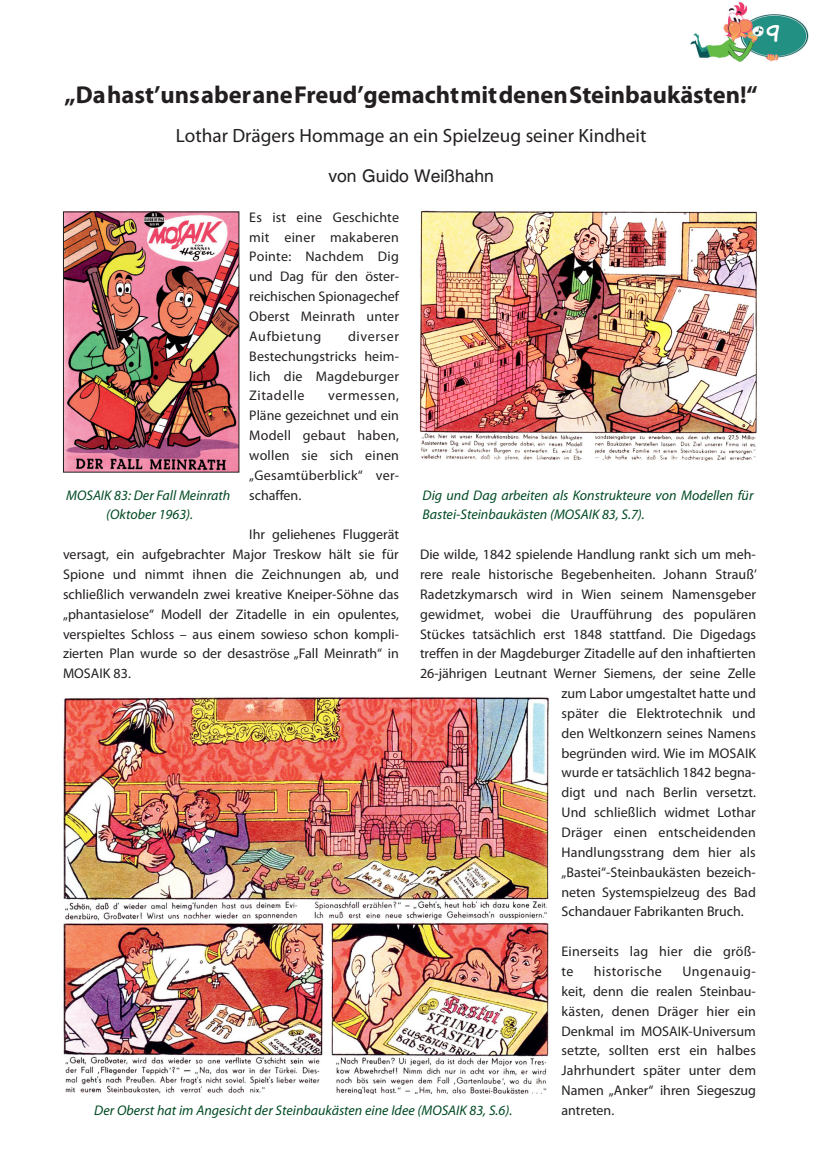
<style>
.page{position:relative;width:819px;height:1166px;background:#fff}
.page>*{position:absolute;margin:0;border:0;box-sizing:border-box;transform-origin:0 0}
.t1{font:700 24.5px "Myriad Pro";color:#231f20}
.t2{font:21px "Komika Hand";color:#fff}
.t3{font:19.25px "Myriad Pro";color:#231f20}
.t4{font:17.5px "Helvetica";color:#231f20}
.t5{font:14px/19.8px "Myriad Pro";letter-spacing:.005em;color:#231f20;text-align:justify}
.t6{font:italic 14px/19.8px "Myriad Pro";color:#004a23}
.t7{font:14px "Myriad Pro";letter-spacing:.035em;color:#231f20}
</style>
<div class="page">
<img style="left:690px;top:2px;width:118px;height:60px">
<img style="left:65px;top:213px;width:172px;height:258px">
<div style="left:63px;top:211px;width:176px;height:262px;border:1px solid #231f20"></div>
<img style="left:63px;top:697px;width:486px;height:396px">
<img style="left:419px;top:210px;width:339px;height:251px">
<p class="t2" style="left:766px;top:17px;width:14px">9</p>
<p class="t1" style="left:64px;top:78px;width:694px">„Da hast’ uns aber ane Freud’ gemacht mit denen Steinbaukästen!“</p>
<p class="t3" style="left:176px;top:124px;width:472px">Lothar Drägers Hommage an ein Spielzeug seiner Kindheit</p>
<p class="t4" style="left:328px;top:166px;width:167px">von Guido Weißhahn</p>
<p class="t5" style="left:249px;top:207px;width:151px">Es ist eine Geschichte mit einer makaberen Pointe: Nachdem Dig und Dag für den öster&shy;reichischen Spionagechef Oberst Meinrath unter Aufbietung</p>
<p class="t5" style="left:249px;top:326px;width:151px;text-indent:99px">diverser Bestechungstricks heim&shy;lich die Magdeburger Zitadelle</p>
<p class="t5" style="left:249px;top:386px;width:151px;text-indent:79px">vermessen, Pläne gezeichnet und ein Modell gebaut haben, wollen sie sich einen „Gesamtüberblick“ ver&shy;schaffen.</p>
<p class="t5" style="left:63px;top:524px;width:337px;text-indent:186px">Ihr geliehenes Fluggerät versagt, ein aufgebrachter Major Treskow hält sie für Spione und nimmt ihnen die Zeichnungen ab, und schließlich verwandeln zwei kreative Kneiper-Söhne das „phantasielose“ Modell der Zitadelle in ein opulentes, verspieltes Schloss – aus einem sowieso schon kompli&shy;zierten Plan wurde so der desaströse „Fall Meinrath“ in MOSAIK 83.</p>
<p class="t6" style="left:422px;top:485px;width:332px">Dig und Dag arbeiten als Konstrukteure von Modellen für<br>Bastei-Steinbaukästen (MOSAIK 83, S.7).</p>
<p class="t6" style="left:66px;top:485px;width:166px">MOSAIK 83: Der Fall Meinrath</p>
<p class="t6" style="left:106px;top:505px;width:88px">(Oktober 1963).</p>
<p class="t5" style="left:420px;top:544px;width:337px">Die wilde, 1842 spielende Handlung rankt sich um meh-</p>
<p class="t5" style="left:420px;top:564px;width:338px">rere reale historische Begebenheiten. Johann Strauß’</p>
<p class="t5" style="left:420px;top:584px;width:337px">Radetzkymarsch wird in Wien seinem Namensgeber</p>
<p class="t5" style="left:420px;top:604px;width:337px">gewidmet, wobei die Uraufführung des populären</p>
<p class="t5" style="left:420px;top:624px;width:337px">Stückes tatsächlich erst 1848 stattfand. Die Digedags</p>
<p class="t5" style="left:420px;top:643px;width:337px">treffen in der Magdeburger Zitadelle auf den inhaftierten</p>
<p class="t5" style="left:420px;top:663px;width:337px">26-jährigen Leutnant Werner Siemens, der seine Zelle</p>
<p class="t5" style="left:561px;top:683px;width:196px">zum Labor umgestaltet hatte und</p>
<p class="t5" style="left:561px;top:703px;width:196px">später die Elektrotechnik und</p>
<p class="t5" style="left:561px;top:723px;width:196px">den Weltkonzern seines Namens</p>
<p class="t5" style="left:561px;top:743px;width:196px">begründen wird. Wie im MOSAIK</p>
<p class="t5" style="left:561px;top:763px;width:196px">wurde er tatsächlich 1842 begna-</p>
<p class="t5" style="left:561px;top:782px;width:196px">digt und nach Berlin versetzt.</p>
<p class="t5" style="left:561px;top:802px;width:196px">Und schließlich widmet Lothar</p>
<p class="t5" style="left:561px;top:822px;width:196px">Dräger einen entscheidenden</p>
<p class="t5" style="left:561px;top:842px;width:196px">Handlungsstrang dem hier als</p>
<p class="t5" style="left:561px;top:862px;width:196px">„Bastei“-Steinbaukästen bezeich-</p>
<p class="t5" style="left:561px;top:882px;width:196px">neten Systemspielzeug des Bad</p>
<p class="t5" style="left:561px;top:901px;width:184px">Schandauer Fabrikanten Bruch.</p>
<p class="t5" style="left:561px;top:941px;width:196px">Einerseits lag hier die größ&shy;te</p>
<p class="t7" style="left:594px;top:962px;width:69px">historische</p>
<p class="t7" style="left:682px;top:962px;width:75px">Ungenauig-</p>
<p class="t5" style="left:561px;top:981px;width:196px">keit, denn die realen Steinbau-</p>
<p class="t5" style="left:561px;top:1001px;width:196px">kästen, denen Dräger hier ein Denkmal im MOSAIK-Universum setzte, sollten erst ein halbes Jahrhundert später unter dem Namen „Anker“ ihren Siegeszug antreten.</p>
<p class="t6" style="left:94px;top:1100px;width:419px">Der Oberst hat im Angesicht der Steinbaukästen eine Idee (MOSAIK 83, S.6).</p>
</div>
